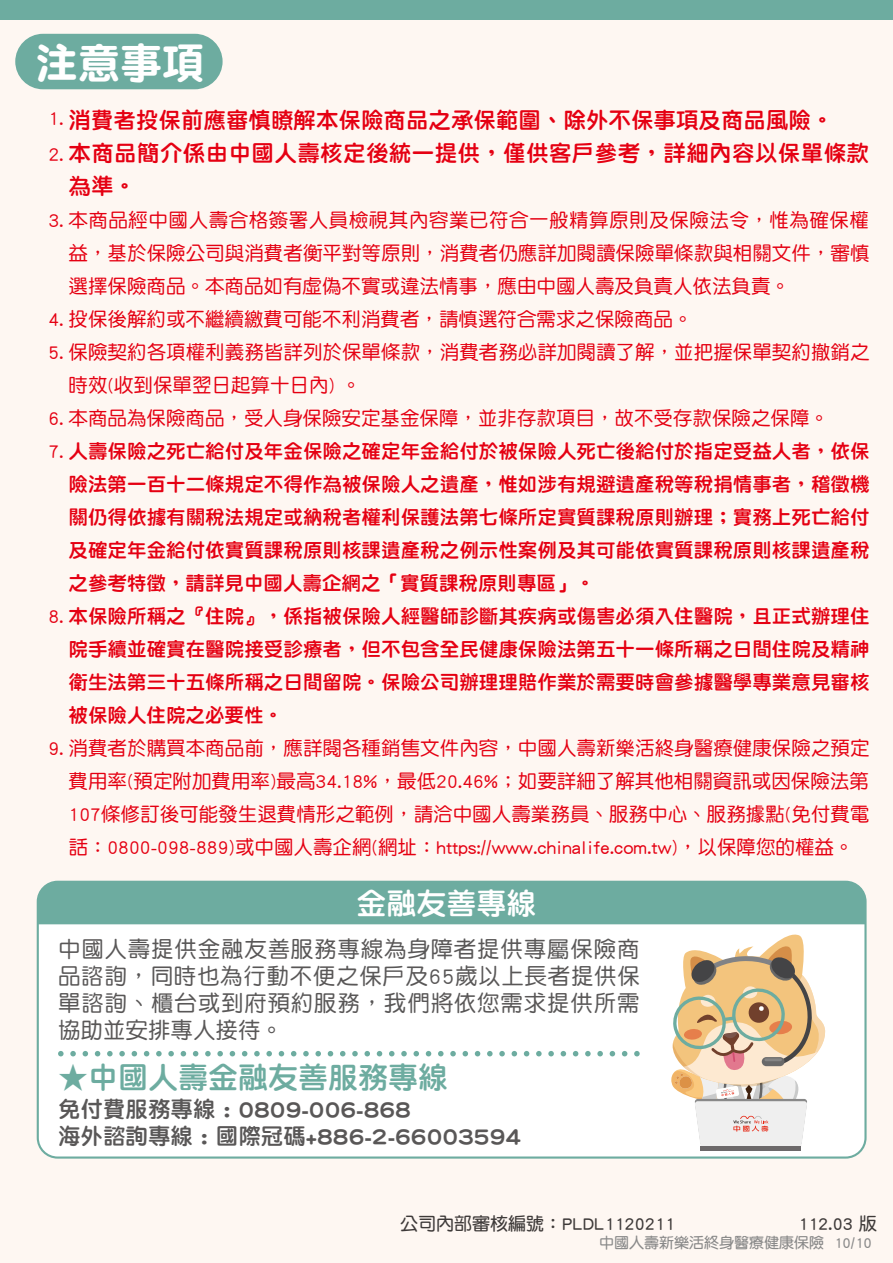
<style>
.page{position:relative;width:893px;height:1263px;background:#fef7f2}
.page>*{position:absolute;margin:0;border:0;box-sizing:border-box;transform-origin:0 0}
.t1{font:42px "DF Yuan Std W9";color:#fff}
.t2{font:30px "DF Yuan Std W8";color:#6daca0}
.t3{font:30px "DF Yuan Std W8";color:#fff}
.t4{font:22.5px/27px "DF Yuan Std W5";letter-spacing:.03em;color:#595757;text-align:justify}
.t5{font:22.5px/33px "DF Yuan Std W8";color:#e50012}
.t6{font:22.5px/27px "DF Yuan Std W8";color:#595757}
.t7{font:19.5px/33px "DF Yuan Std W5";color:#e50012}
.t8{font:19.5px/33px "DF Yuan Std W8";color:#e50012;text-align:justify}
.t9{font:19.5px "DF Yuan Std W5";letter-spacing:.025em;color:#e50012}
.t10{font:18px "DF Yuan Std W7";color:#3e3a39}
.t11{font:15px "DF Yuan Std W7";color:#898989}
.s1{font-family:"DF Yuan Std W5"}
</style>
<div class="page">
<div style="left:15px;top:34px;width:208px;height:55px;background:#6daca0;border-radius:28px"></div>
<div style="left:38px;top:882px;width:827px;height:275px;background:#fff;border-radius:20px"></div>
<div style="left:0;top:0;width:893px;height:19px;background:#6daca0"></div>
<div style="left:700px;top:1146px;width:101px;height:5px;background:#6c696a"></div>
<svg style="left:38px;top:882px;width:827px;height:264px"></svg>
<div style="left:762px;top:1057px;width:22px;height:9px;background:#696969;border-radius:5px"></div>
<hr style="left:764px;top:1058px;width:18px;height:3px;background:#fff">
<h1 class="t1" style="left:36px;top:40px;width:169px">注意事項</h1>
<p class="t5" style="left:69px;top:103px;width:802px">消費者投保前應審慎瞭解本保險商品之承保範圍、除外不保事項及商品風險。<br>本商品簡介係由中國人壽核定後統一提供，僅供客戶參考，詳細內容以保單條款為準。</p>
<p class="t7" style="left:48px;top:100px;width:17px;line-height:36px">1.<br>2.</p>
<p class="t9" style="left:48px;top:209px;width:822px">3. 本商品經中國人壽合格簽署人員檢視其內容業已符合一般精算原則及保險法令，惟為確保權</p>
<p class="t7" style="left:69px;top:236px;width:803px">益，基於保險公司與消費者衡平對等原則，消費者仍應詳加閱讀保險單條款與相關文件，審慎選擇保險商品。本商品如有虛偽不實或違法情事，應由中國人壽及負責人依法負責。</p>
<p class="t7" style="left:48px;top:302px;width:646px">4. 投保後解約或不繼續繳費可能不利消費者，請慎選符合需求之保險商品。</p>
<p class="t7" style="left:48px;top:335px;width:823px">5. 保險契約各項權利義務皆詳列於保單條款，消費者務必詳加閱讀了解，並把握保單契約撤銷之</p>
<p class="t7" style="left:69px;top:368px;width:294px">時效(收到保單翌日起算十日內) 。</p>
<p class="t7" style="left:48px;top:401px;width:782px">6. 本商品為保險商品，受人身保險安定基金保障，並非存款項目，故不受存款保險之保障。</p>
<p class="t8" style="left:48px;top:434px;width:823px"><span class="s1">7.</span> 人壽保險之死亡給付及年金保險之確定年金給付於被保險人死亡後給付於指定受益人者，依保</p>
<p class="t8" style="left:69px;top:467px;width:803px">險法第一百十二條規定不得作為被保險人之遺產，惟如涉有規避遺產稅等稅捐情事者，稽徵機關仍得依據有關稅法規定或納稅者權利保護法第七條所定實質課稅原則辦理；實務上死亡給付及確定年金給付依實質課稅原則核課遺產稅之例示性案例及其可能依實質課稅原則核課遺產稅之參考特徵，請詳見中國人壽企網之「實質課稅原則專區」。</p>
<p class="t8" style="left:48px;top:599px;width:823px"><span class="s1">8.</span> 本保險所稱之『住院』，係指被保險人經醫師診斷其疾病或傷害必須入住醫院，且正式辦理住</p>
<p class="t8" style="left:69px;top:632px;width:803px">院手續並確實在醫院接受診療者，但不包含全民健康保險法第五十一條所稱之日間住院及精神衛生法第三十五條所稱之日間留院。保險公司辦理理賠作業於需要時會參據醫學專業意見審核被保險人住院之必要性。</p>
<p class="t7" style="left:48px;top:731px;width:823px">9. 消費者於購買本商品前，應詳閱各種銷售文件內容，中國人壽新樂活終身醫療健康保險之預定</p>
<p class="t7" style="left:69px;top:764px;width:803px;text-align:justify">費用率(預定附加費用率)最高34.18%，最低20.46%；如要詳細了解其他相關資訊或因保險法第107條修訂後可能發生退費情形之範例，請洽中國人壽業務員、服務中心、服務據點(免付費電話：0800-098-889)或中國人壽企網(網址：https://www.chinalife.com.tw)，以保障您的權益。</p>
<h2 class="t3" style="left:356px;top:887px;width:181px">金融友善專線</h2>
<p class="t4" style="left:58px;top:935px;width:583px">中國人壽提供金融友善服務專線為身障者提供專屬保險商品諮詢，同時也為行動不便之保戶及65歲以上長者提供保單諮詢、櫃台或到府預約服務，我們將依您需求提供所需協助並安排專人接待。</p>
<h2 class="t2" style="left:58px;top:1060px;width:391px">★中國人壽金融友善服務專線</h2>
<p class="t6" style="left:58px;top:1095px;width:465px">免付費服務專線 : 0809-006-868<br>海外諮詢專線 : 國際冠碼+886-2-66003594</p>
<p class="t10" style="left:400px;top:1213px;width:277px">公司內部審核編號：PLDL1120211</p>
<p class="t10" style="left:798px;top:1213px;width:80px">112.03 版</p>
<p class="t11" style="left:599px;top:1234px;width:274px">中國人壽新樂活終身醫療健康保險 10/10</p>
</div>
